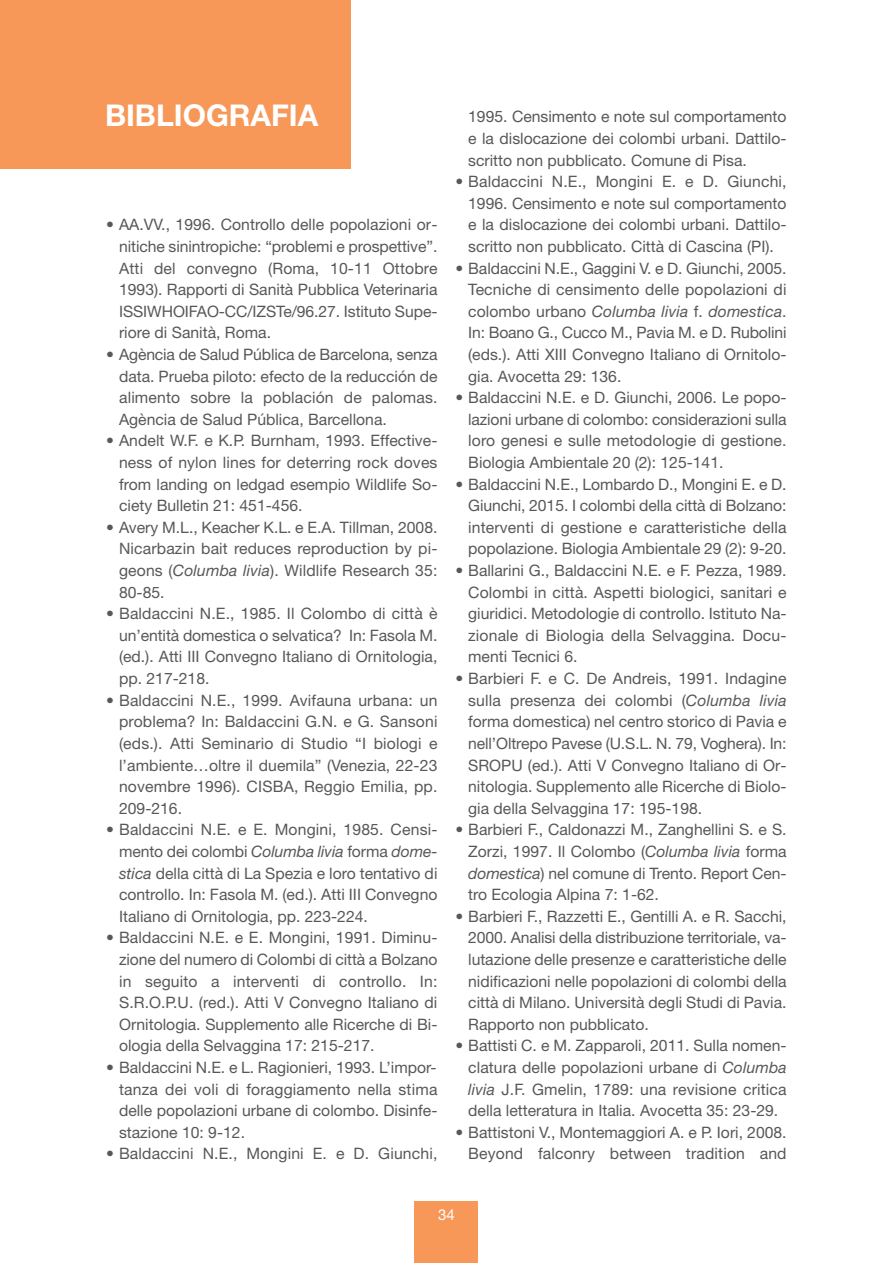
<style>
.page{position:relative;width:893px;height:1263px;background:#fff}
.page>*{position:absolute;margin:0;border:0;box-sizing:border-box;transform-origin:0 0}
.t1{font:700 30px "Helvetica Neue LT Std";color:#fff}
.t2{font:15.75px/21.6px "Helvetica Neue LT Std";color:#57585a;text-align:justify}
.t3{font:15px "Helvetica Neue LT Std";color:#fff}
.s1{font-style:italic}
</style>
<div class="page">
<div style="left:415px;top:1201px;width:63px;height:62px;background:#f79859"></div>
<div style="left:0;top:0;width:351px;height:169px;background:#f79859"></div>
<h1 class="t1" style="left:105px;top:105px;width:215px">BIBLIOGRAFIA</h1>
<p class="t2" style="left:119px;top:216px;width:320px;text-indent:-13px">• AA.VV., 1996. Controllo delle popolazioni or&shy;nitiche sinintropiche: “problemi e prospettive”.<br>Atti del convegno (Roma, 10-11 Ottobre 1993). Rapporti di Sanità Pubblica Veterinaria ISSIWHOIFAO-CC/IZSTe/96.27. Istituto Supe&shy;riore di Sanità, Roma.</p>
<p class="t2" style="left:119px;top:345px;width:320px;text-indent:-13px">• Agència de Salud Pública de Barcelona, senza data. Prueba piloto: efecto de la reducción de alimento sobre la población de palomas.<br>Agència de Salud Pública, Barcellona.</p>
<p class="t2" style="left:119px;top:432px;width:320px;text-indent:-13px">• Andelt W.F. e K.P. Burnham, 1993. Effective&shy;ness of nylon lines for deterring rock doves from landing on ledgad esempio Wildlife So&shy;ciety Bulletin 21: 451-456.</p>
<p class="t2" style="left:119px;top:518px;width:320px;text-indent:-13px">• Avery M.L., Keacher K.L. e E.A. Tillman, 2008.<br>Nicarbazin bait reduces reproduction by pi&shy;geons (<span class="s1">Columba livia</span>). Wildlife Research 35:<br>80-85.</p>
<p class="t2" style="left:119px;top:604px;width:320px;text-indent:-13px">• Baldaccini N.E., 1985. Il Colombo di città è un’entità domestica o selvatica? In: Fasola M. (ed.). Atti III Convegno Italiano di Ornitologia, pp. 217-218.</p>
<p class="t2" style="left:119px;top:691px;width:320px;text-indent:-13px">• Baldaccini N.E., 1999. Avifauna urbana: un problema? In: Baldaccini G.N. e G. Sansoni (eds.). Atti Seminario di Studio “I biologi e l’ambiente…oltre il duemila” (Venezia, 22-23 novembre 1996). CISBA, Reggio Emilia, pp.<br>209-216.</p>
<p class="t2" style="left:119px;top:820px;width:320px;text-indent:-13px">• Baldaccini N.E. e E. Mongini, 1985. Censi&shy;mento dei colombi <span class="s1">Columba livia</span> forma <span class="s1">dome&shy;stica</span> della città di La Spezia e loro tentativo di controllo. In: Fasola M. (ed.). Atti III Convegno Italiano di Ornitologia, pp. 223-224.</p>
<p class="t2" style="left:119px;top:928px;width:320px;text-indent:-13px">• Baldaccini N.E. e E. Mongini, 1991. Diminu&shy;zione del numero di Colombi di città a Bolzano in seguito a interventi di controllo. In:<br>S.R.O.P.U. (red.). Atti V Convegno Italiano di Ornitologia. Supplemento alle Ricerche di Bi&shy;ologia della Selvaggina 17: 215-217.</p>
<p class="t2" style="left:119px;top:1058px;width:320px;text-indent:-13px">• Baldaccini N.E. e L. Ragionieri, 1993. L’impor&shy;tanza dei voli di foraggiamento nella stima delle popolazioni urbane di colombo. Disinfe&shy;stazione 10: 9-12.</p>
<p class="t2" style="left:106px;top:1144px;width:333px">• Baldaccini N.E., Mongini E. e D. Giunchi,</p>
<p class="t2" style="left:468px;top:108px;width:320px">1995. Censimento e note sul comportamento e la dislocazione dei colombi urbani. Dattilo&shy;scritto non pubblicato. Comune di Pisa.</p>
<p class="t2" style="left:468px;top:172px;width:320px;text-indent:-13px">• Baldaccini N.E., Mongini E. e D. Giunchi, 1996. Censimento e note sul comportamento e la dislocazione dei colombi urbani. Dattilo&shy;scritto non pubblicato. Città di Cascina (PI).</p>
<p class="t2" style="left:468px;top:259px;width:320px;text-indent:-13px">• Baldaccini N.E., Gaggini V. e D. Giunchi, 2005.<br>Tecniche di censimento delle popolazioni di colombo urbano <span class="s1">Columba livia</span> f. <span class="s1">domestica</span>.<br>In: Boano G., Cucco M., Pavia M. e D. Rubolini (eds.). Atti XIII Convegno Italiano di Ornitolo&shy;gia. Avocetta 29: 136.</p>
<p class="t2" style="left:468px;top:388px;width:320px;text-indent:-13px">• Baldaccini N.E. e D. Giunchi, 2006. Le popo&shy;lazioni urbane di colombo: considerazioni sulla loro genesi e sulle metodologie di gestione.<br>Biologia Ambientale 20 (2): 125-141.</p>
<p class="t2" style="left:468px;top:475px;width:320px;text-indent:-13px">• Baldaccini N.E., Lombardo D., Mongini E. e D.<br>Giunchi, 2015. I colombi della città di Bolzano: interventi di gestione e caratteristiche della popolazione. Biologia Ambientale 29 (2): 9-20.</p>
<p class="t2" style="left:468px;top:561px;width:320px;text-indent:-13px">• Ballarini G., Baldaccini N.E. e F. Pezza, 1989.<br>Colombi in città. Aspetti biologici, sanitari e giuridici. Metodologie di controllo. Istituto Na&shy;zionale di Biologia della Selvaggina. Docu&shy;menti Tecnici 6.</p>
<p class="t2" style="left:468px;top:669px;width:320px;text-indent:-13px">• Barbieri F. e C. De Andreis, 1991. Indagine sulla presenza dei colombi (<span class="s1">Columba livia </span>forma domestica) nel centro storico di Pavia e nell’Oltrepo Pavese (U.S.L. N. 79, Voghera). In:<br>SROPU (ed.). Atti V Convegno Italiano di Or&shy;nitologia. Supplemento alle Ricerche di Biolo&shy;gia della Selvaggina 17: 195-198.</p>
<p class="t2" style="left:468px;top:820px;width:320px;text-indent:-13px">• Barbieri F., Caldonazzi M., Zanghellini S. e S.<br>Zorzi, 1997. Il Colombo (<span class="s1">Columba livia</span> forma <span class="s1">domestica</span>) nel comune di Trento. Report Cen&shy;tro Ecologia Alpina 7: 1-62.</p>
<p class="t2" style="left:468px;top:907px;width:320px;text-indent:-13px">• Barbieri F., Razzetti E., Gentilli A. e R. Sacchi, 2000. Analisi della distribuzione territoriale, va&shy;lutazione delle presenze e caratteristiche delle nidificazioni nelle popolazioni di colombi della città di Milano. Università degli Studi di Pavia.<br>Rapporto non pubblicato.</p>
<p class="t2" style="left:468px;top:1036px;width:320px;text-indent:-13px">• Battisti C. e M. Zapparoli, 2011. Sulla nomen&shy;clatura delle popolazioni urbane di <span class="s1">Columba livia</span> J.F. Gmelin, 1789: una revisione critica della letteratura in Italia. Avocetta 35: 23-29.</p>
<p class="t2" style="left:455px;top:1123px;width:333px;text-align:right">• Battistoni V., Montemaggiori A. e P. Iori, 2008.<br>Beyond falconry between tradition and</p>
<p class="t3" style="left:438px;top:1209px;width:18px">34</p>
</div>
